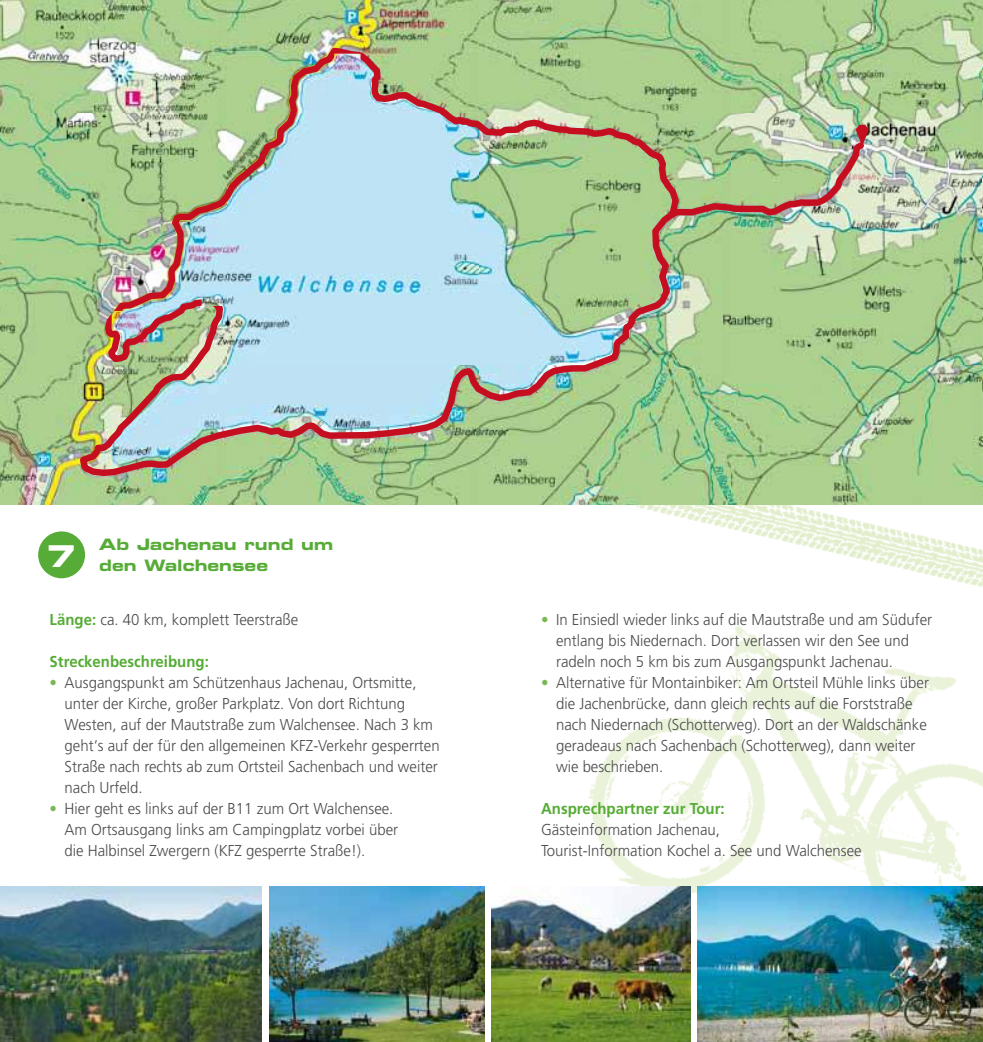
<style>
.page{position:relative;width:983px;height:1042px;background:#fff}
.page>*{position:absolute;margin:0;border:0;box-sizing:border-box;transform-origin:0 0}
.t1{font:300 15.75px/21px "Frutiger LT Std";color:#4b4b4d;scale:.95 1}
.t2{font:700 15.75px "Frutiger LT Std";color:#56ac36;scale:.95 1}
.t3{font:15.75px/21px "Eurostile Bold Extended Two";color:#56ac36}
.s1{font-weight:700;color:#56ac36}
.s2{color:#79b854}
</style>
<div class="page">
<img style="left:589px;top:626px;width:393px;height:318px">
<img style="left:636px;top:505px;width:346px;height:82px">
<img style="left:0;top:0;width:982px;height:505px">
<img style="left:982px;top:364px;width:1px;height:141px">
<img style="left:982px;top:113px;width:1px;height:251px">
<img style="left:982px;top:0;width:1px;height:113px">
<div style="left:37px;top:530px;width:49px;height:49px;background:#56ac36;border-radius:50%"></div>
<div style="left:36px;top:530px;width:51px;height:50px;border:2px solid #fff;border-radius:50%"></div>
<img style="left:491px;top:886px;width:199px;height:156px">
<img style="left:0;top:886px;width:262px;height:156px">
<img style="left:269px;top:886px;width:215px;height:156px">
<img style="left:697px;top:886px;width:285px;height:156px">
<img style="left:76px;top:44px;width:793px;height:435px">
<svg style="left:855px;top:125px;width:13px;height:21px"></svg>
<p class="t3" style="left:46px;top:534px;width:288px;text-indent:53px">Ab Jachenau rund um<br><sup>7</sup> den Walchensee</p>
<p class="t1" style="left:50px;top:610px;width:263px"><span class="s1">Länge:</span> ca. 40 km, komplett Teerstraße</p>
<p class="t2" style="left:50px;top:653px;width:169px">Streckenbeschreibung:</p>
<p class="t1" style="left:64px;top:673px;width:396px;text-indent:-15px"><span class="s2">•</span> Ausgangspunkt am Schützenhaus Jachenau, Ortsmitte, unter der Kirche, großer Parkplatz. Von dort Richtung Westen, auf der Mautstraße zum Walchensee. Nach 3 km geht‘s auf der für den allgemeinen Kfz-Verkehr gesperrten Straße nach rechts ab zum Ortsteil Sachenbach und weiter nach Urfeld.</p>
<p class="t1" style="left:64px;top:799px;width:352px;text-indent:-15px"><span class="s2">•</span> Hier geht es links auf der B11 zum Ort Walchensee.<br>Am Ortsausgang links am Campingplatz vorbei über die Halbinsel Zwergern (Kfz gesperrte Straße!).</p>
<p class="t1" style="left:556px;top:610px;width:397px;text-indent:-15px"><span class="s2">•</span> In Einsiedl wieder links auf die Mautstraße und am Südufer entlang bis Niedernach. Dort verlassen wir den See und radeln noch 5 km bis zum Ausgangspunkt Jachenau.</p>
<p class="t1" style="left:556px;top:673px;width:394px;text-indent:-15px"><span class="s2">•</span> Alternative für Montainbiker: Am Ortsteil Mühle links über die Jachenbrücke, dann gleich rechts auf die Forststraße nach Niedernach (Schotterweg). Dort an der Waldschänke geradeaus nach Sachenbach (Schotterweg), dann weiter wie beschrieben.</p>
<p class="t2" style="left:541px;top:800px;width:195px">Ansprechpartner zur Tour:</p>
<p class="t1" style="left:541px;top:820px;width:339px">Gästeinformation Jachenau,<br>Tourist-Information Kochel a. See und Walchensee</p>
</div>
